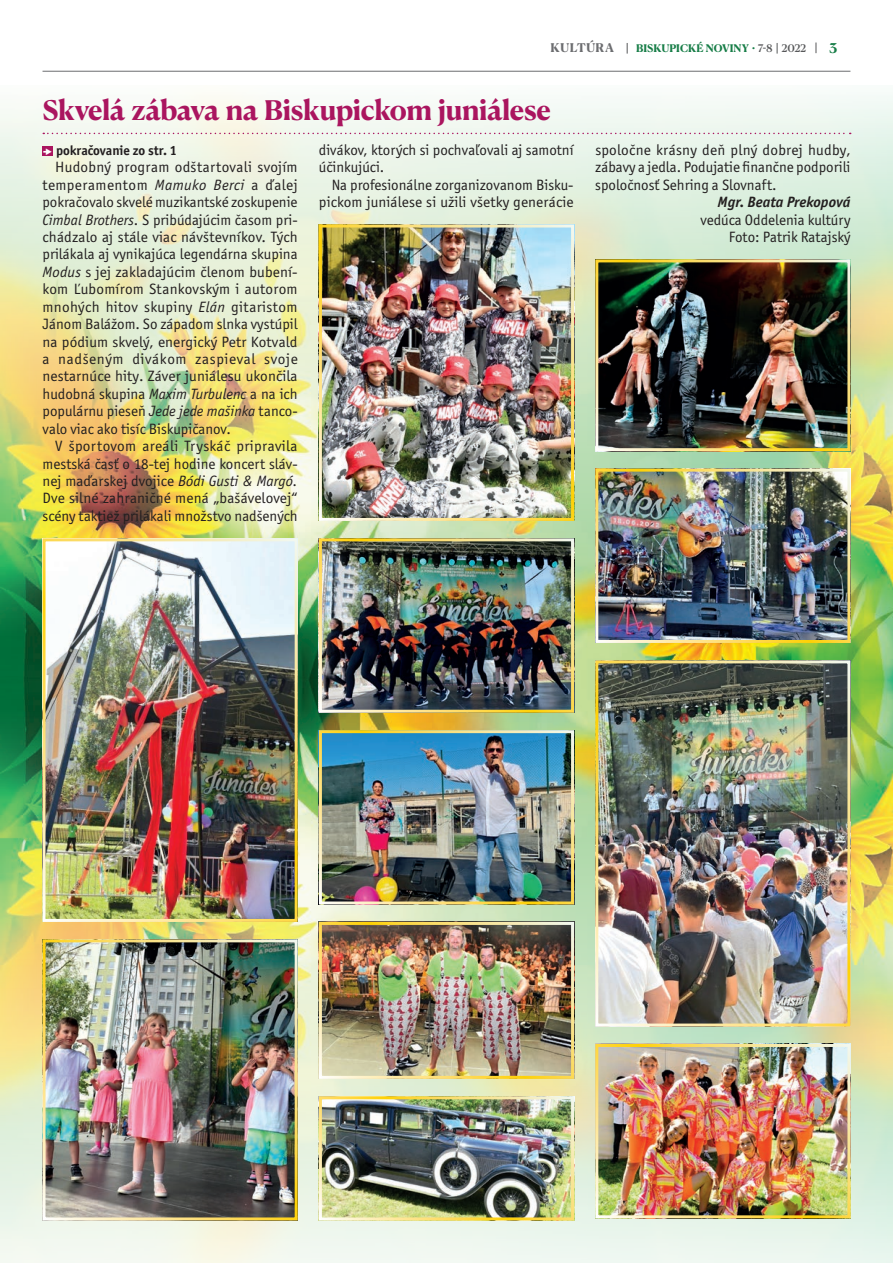
<style>
.page{position:relative;width:893px;height:1263px;background:#fff}
.page>*{position:absolute;margin:0;border:0;box-sizing:border-box;transform-origin:0 0}
.t1{font:700 27px "Canela Text";letter-spacing:-.02em;color:#aa155f}
.t2{font:15px/17.4px "Officina Sans Itc TOT";color:#231f20;text-align:justify}
.t3{font:italic 700 15px "Officina Sans Itc TOT";color:#231f20}
.t4{font:700 13.5px "Officina Sans Itc TOT";color:#231f20}
.t5{font:700 13.5px "Canela Text";color:#177d47}
.t6{font:700 12px "Canela Text";letter-spacing:.025em;color:#6c6d70}
.t7{font:700 10.5px "Canela Text";letter-spacing:-.005em;color:#177d47}
.s1{font-weight:500;font-size:13.5px}
.s2{font-weight:500;color:#57585a}
.s3{font-style:italic}
</style>
<div class="page">
<hr style="left:43px;top:71px;width:807px;height:1px;background:#6c6d70">
<img style="left:0;top:95px;width:893px;height:585px">
<img style="left:0;top:680px;width:893px;height:583px">
<div style="left:43px;top:146px;width:10px;height:10px;background:#aa155f"></div>
<svg style="left:43px;top:133px;width:808px;height:1px"></svg>
<img style="left:323px;top:229px;width:247px;height:288px">
<div style="left:319px;top:225px;width:255px;height:296px;border:3px solid #fff"></div>
<img style="left:47px;top:542px;width:247px;height:376px">
<div style="left:43px;top:538px;width:255px;height:384px;border:3px solid #fff"></div>
<img style="left:599px;top:664px;width:247px;height:358px">
<div style="left:595px;top:660px;width:255px;height:366px;border:3px solid #fff"></div>
<img style="left:599px;top:263px;width:247px;height:184px">
<img style="left:599px;top:473px;width:247px;height:166px">
<div style="left:595px;top:469px;width:255px;height:174px;border:3px solid #fff"></div>
<img style="left:599px;top:1048px;width:247px;height:166px">
<div style="left:595px;top:1044px;width:255px;height:174px;border:3px solid #fff"></div>
<img style="left:323px;top:542px;width:247px;height:167px">
<div style="left:319px;top:538px;width:255px;height:175px;border:3px solid #fff"></div>
<img style="left:323px;top:734px;width:247px;height:166px">
<img style="left:47px;top:943px;width:247px;height:273px">
<img style="left:323px;top:926px;width:247px;height:149px">
<div style="left:319px;top:922px;width:255px;height:157px;border:3px solid #fff"></div>
<img style="left:323px;top:1100px;width:247px;height:116px">
<div style="left:319px;top:1096px;width:255px;height:124px;border:3px solid #fff"></div>
<p class="t6" style="left:551px;top:37px;width:65px">KULTÚRA</p>
<p class="t7" style="left:636px;top:39px;width:172px">BISKUPICKÉ NOVINY <span class="s1">·</span> <span class="s2">7-8 2022</span></p>
<p class="t5" style="left:829px;top:36px;width:10px">3</p>
<h1 class="t1" style="left:43px;top:85px;width:510px">Skvelá zábava na Biskupickom juniálese</h1>
<p class="t2" style="left:43px;top:159px;width:257px;text-indent:13px">Hudobný program odštartovali svojím temperamentom <span class="s3">Mamuko Berci</span> a ďalej pokračovalo skvelé muzikantské zoskupenie <span class="s3">Cimbal Brothers</span>. S pribúdajúcim časom pri&shy;chádzalo aj stále viac návštevníkov. Tých prilákala aj vynikajúca legendárna skupina <span class="s3">Modus</span> s jej zakladajúcim členom bubení&shy;kom Ľubomírom Stankovským i autorom mnohých hitov skupiny <span class="s3">Elán</span> gitaristom Jánom Balážom. So západom slnka vystúpil na pódium skvelý, energický Petr Kotvald a nadšeným divákom zaspieval svoje nestarnúce hity. Záver juniálesu ukončila hudobná skupina <span class="s3">Maxim Turbulenc</span> a na ich populárnu pieseň <span class="s3">Jede jede mašinka</span> tanco&shy;valo viac ako tisíc Biskupičanov.</p>
<p class="t2" style="left:43px;top:437px;width:257px;text-indent:13px">V športovom areáli Tryskáč pripravila mestská časť o 18-tej hodine koncert sláv&shy;nej maďarskej dvojice <span class="s3">Bódi Gusti &amp; Margó.<br></span>Dve silné zahraničné mená „bašávelovej“ scény taktiež prilákali množstvo nadšených</p>
<p class="t2" style="left:319px;top:141px;width:256px">divákov, ktorých si pochvaľovali aj samotní účinkujúci.</p>
<p class="t2" style="left:319px;top:176px;width:256px;text-align:right">Na profesionálne zorganizovanom Bisku&shy;pickom juniálese si užili všetky generácie</p>
<p class="t4" style="left:56px;top:142px;width:122px">pokračovanie zo str. 1</p>
<p class="t2" style="left:595px;top:141px;width:257px">spoločne krásny deň plný dobrej hudby, zábavy a jedla. Podujatie finančne podporili spoločnosť Sehring a Slovnaft.</p>
<p class="t3" style="left:717px;top:193px;width:135px">Mgr. Beata Prekopová</p>
<p class="t2" style="left:701px;top:211px;width:151px;text-align:right">vedúca Oddelenia kultúry<br>Foto: Patrik Ratajský</p>
</div>
